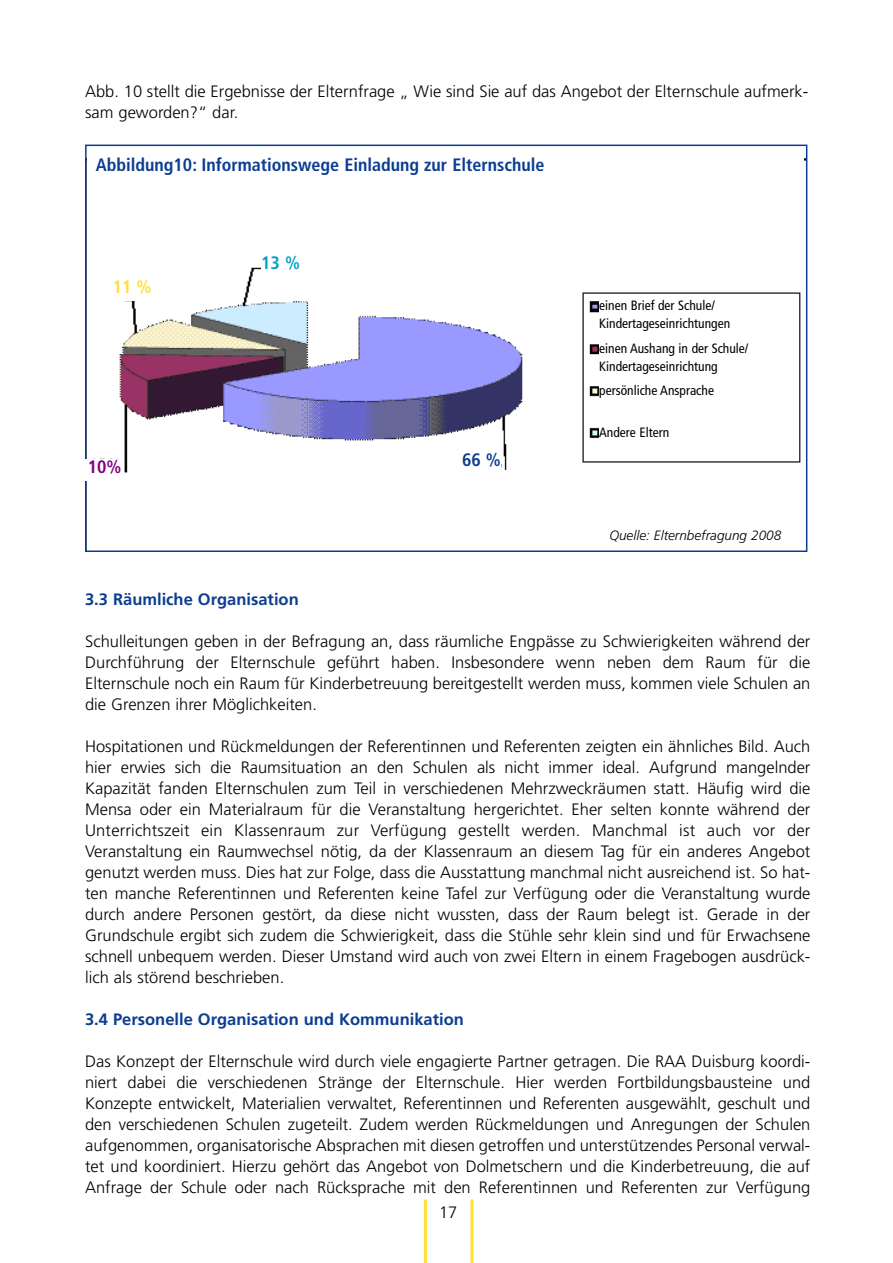
<style>
.page{position:relative;width:893px;height:1263px;background:#fff}
.page>*{position:absolute;margin:0;border:0;box-sizing:border-box;transform-origin:0 0}
.t1{font:700 condensed 18px "Frutiger";color:#0b3d91}
.t2{font:700 condensed 18px "Frutiger";color:#02a0c6}
.t3{font:700 condensed 18px "Frutiger";color:#fede3a}
.t4{font:700 condensed 18px "Frutiger";color:#800080}
.t5{font:300 16.5px/21px "Frutiger";color:#000;text-align:justify}
.t6{font:700 16.5px "Frutiger";color:#0b3d91}
.t7{font:condensed 13.5px/18px "Frutiger";color:#000}
.t8{font:italic 300 13.5px "Frutiger";color:#000}
</style>
<div class="page">
<hr style="left:424px;top:1200px;width:3px;height:63px;background:#fede3a">
<hr style="left:470px;top:1200px;width:3px;height:63px;background:#fede3a">
<img style="left:93px;top:267px;width:708px;height:206px">
<div style="left:85px;top:145px;width:722px;height:407px;border:2px solid #0b3d91"></div>
<div style="left:87px;top:158px;width:716px;height:63px;background:#fff"></div>
<div style="left:261px;top:255px;width:55px;height:21px;background:#fff"></div>
<div style="left:445px;top:452px;width:56px;height:21px;background:#fff"></div>
<div style="left:87px;top:280px;width:65px;height:21px;background:#fff"></div>
<div style="left:85px;top:459px;width:37px;height:21px;background:#fff"></div>
<div style="left:599px;top:300px;width:195px;height:158px;background:#fff"></div>
<p class="t5" style="left:85px;top:82px;width:724px">Abb. 10 stellt die Ergebnisse der Elternfrage „ Wie sind Sie auf das Angebot der Elternschule aufmerk&shy;sam geworden?“ dar.</p>
<p class="t1" style="left:96px;top:158px;width:450px">Abbildung10: Informationswege Einladung zur Elternschule</p>
<p class="t3" style="left:113px;top:280px;width:40px">11 %</p>
<p class="t4" style="left:88px;top:459px;width:35px">10%</p>
<p class="t2" style="left:261px;top:255px;width:40px">13 %</p>
<p class="t1" style="left:462px;top:452px;width:40px">66 %</p>
<p class="t7" style="left:599px;top:297px;width:132px">einen Brief der Schule/<br>Kindertageseinrichtungen</p>
<p class="t7" style="left:599px;top:341px;width:151px">einen Aushang in der Schule/<br>Kindertageseinrichtung</p>
<p class="t7" style="left:599px;top:383px;width:116px">persönliche Ansprache</p>
<p class="t7" style="left:599px;top:425px;width:72px">Andere Eltern</p>
<p class="t8" style="left:609px;top:530px;width:173px">Quelle: Elternbefragung 2008</p>
<p class="t6" style="left:85px;top:593px;width:215px">3.3 Räumliche Organisation</p>
<p class="t5" style="left:85px;top:632px;width:727px">Schulleitungen geben in der Befragung an, dass räumliche Engpässe zu Schwierigkeiten während der Durchführung der Elternschule geführt haben. Insbesondere wenn neben dem Raum für die Elternschule noch ein Raum für Kinderbetreuung bereitgestellt werden muss, kommen viele Schulen an die Grenzen ihrer Möglichkeiten.</p>
<p class="t5" style="left:85px;top:737px;width:726px">Hospitationen und Rückmeldungen der Referentinnen und Referenten zeigten ein ähnliches Bild. Auch hier erwies sich die Raumsituation an den Schulen als nicht immer ideal. Aufgrund mangelnder Kapazität fanden Elternschulen zum Teil in verschiedenen Mehrzweckräumen statt. Häufig wird die Mensa oder ein Materialraum für die Veranstaltung hergerichtet. Eher selten konnte während der Unterrichtszeit ein Klassenraum zur Verfügung gestellt werden. Manchmal ist auch vor der Veranstaltung ein Raumwechsel nötig, da der Klassenraum an diesem Tag für ein anderes Angebot genutzt werden muss. Dies hat zur Folge, dass die Ausstattung manchmal nicht ausreichend ist. So hat&shy;ten manche Referentinnen und Referenten keine Tafel zur Verfügung oder die Veranstaltung wurde durch andere Personen gestört, da diese nicht wussten, dass der Raum belegt ist. Gerade in der Grundschule ergibt sich zudem die Schwierigkeit, dass die Stühle sehr klein sind und für Erwachsene schnell unbequem werden. Dieser Umstand wird auch von zwei Eltern in einem Fragebogen ausdrück&shy;lich als störend beschrieben.</p>
<p class="t6" style="left:85px;top:1013px;width:380px">3.4 Personelle Organisation und Kommunikation</p>
<p class="t5" style="left:85px;top:1052px;width:726px">Das Konzept der Elternschule wird durch viele engagierte Partner getragen. Die RAA Duisburg koordi&shy;niert dabei die verschiedenen Stränge der Elternschule. Hier werden Fortbildungsbausteine und Konzepte entwickelt, Materialien verwaltet, Referentinnen und Referenten ausgewählt, geschult und den verschiedenen Schulen zugeteilt. Zudem werden Rückmeldungen und Anregungen der Schulen aufgenommen, organisatorische Absprachen mit diesen getroffen und unterstützendes Personal verwal&shy;tet und koordiniert. Hierzu gehört das Angebot von Dolmetschern und die Kinderbetreuung, die auf Anfrage der Schule oder nach Rücksprache mit den Referentinnen und Referenten zur Verfügung</p>
<p class="t5" style="left:439px;top:1203px;width:20px">17</p>
</div>
